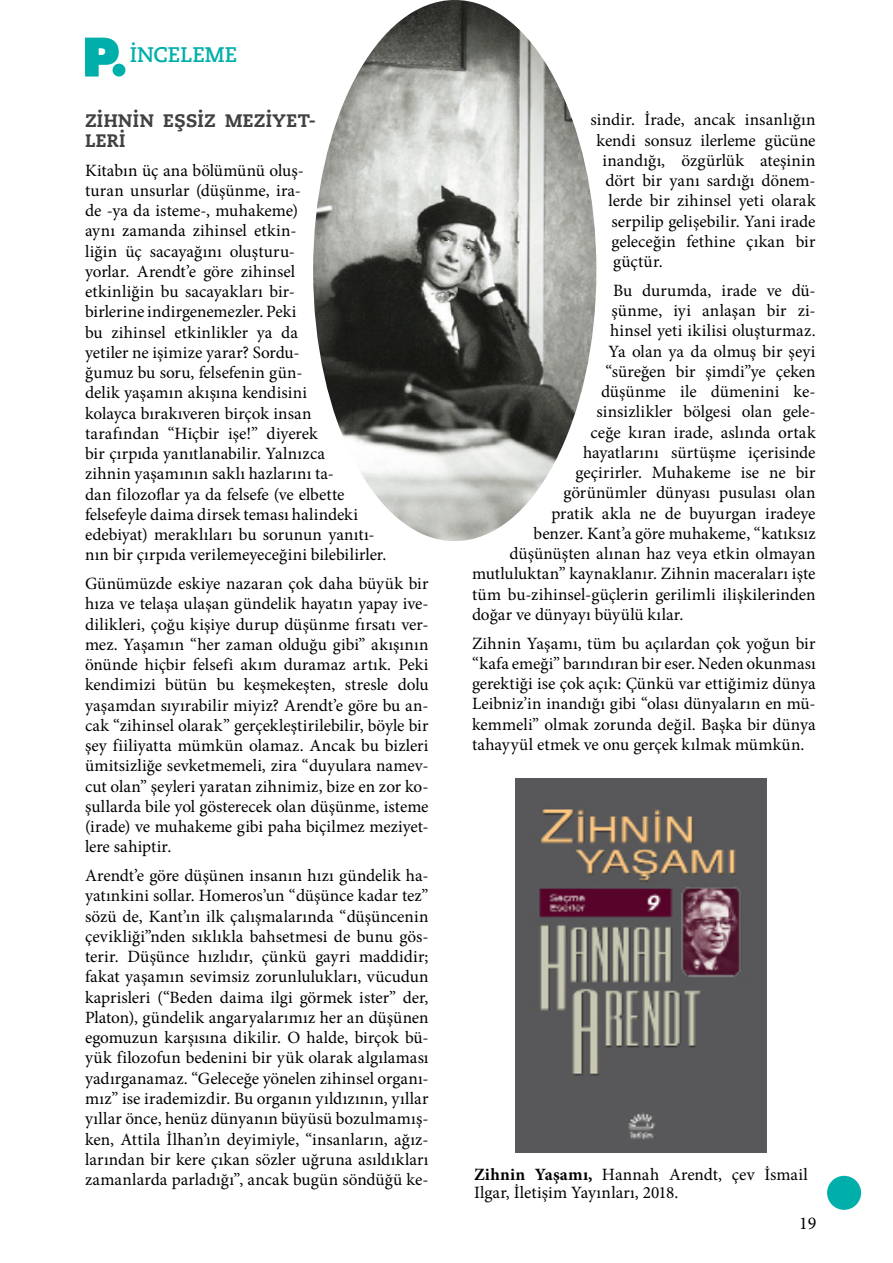
<style>
.page{position:relative;width:893px;height:1263px;background:#fff}
.page>*{position:absolute;margin:0;border:0;box-sizing:border-box;transform-origin:0 0}
.t1{font:300 21px "Caecilia LT Std";color:#00afaa}
.t2{font:700 18px/20.2px "Caecilia LT Std Roman";letter-spacing:.02em;color:#414042}
.t3{font:18px "Minion Pro";color:#000}
.t4{font:17.25px/20.2px "Minion Pro";letter-spacing:.005em;color:#000;text-align:justify}
.s1{font-weight:700}
</style>
<div class="page">
<img style="left:515px;top:778px;width:252px;height:374px">
<svg style="left:85px;top:38px;width:34px;height:39px"></svg>
<div style="left:113px;top:64px;width:12px;height:13px;background:#00afaa;border-radius:50%"></div>
<div style="left:827px;top:1176px;width:34px;height:34px;background:#00afaa;border-radius:50%"></div>
<img style="left:313px;top:0;width:283px;height:541px">
<p class="t1" style="left:130px;top:41px;width:109px">İNCELEME</p>
<p class="t2" style="left:85px;top:110px;width:232px">ZİHNİN EŞSİZ MEZİYET-<br>LERİ</p>
<p class="t4" style="left:85px;top:160px;width:303px;text-align:left">Kitabın üç ana bölümünü oluş-<br>turan unsurlar (düşünme, ira-<br>de -ya da isteme-, muhakeme)<br>aynı zamanda zihinsel etkin-<br>liğin üç sacayağını oluşturu-<br>yorlar. Arendt’e göre zihinsel<br>etkinliğin bu sacayakları bir-<br>birlerine indirgenemezler. Peki<br>bu zihinsel etkinlikler ya da<br>yetiler ne işimize yarar? Sordu-<br>ğumuz bu soru, felsefenin gün-<br>delik yaşamın akışına kendisini<br>kolayca bırakıveren birçok insan tarafından “Hiçbir işe!” diyerek<br>bir çırpıda yanıtlanabilir. Yalnızca<br>zihnin yaşamının saklı hazlarını ta-<br>dan filozoflar ya da felsefe (ve elbette felsefeyle daima dirsek teması halindeki edebiyat) meraklıları bu sorunun yanıtı&shy;nın bir çırpıda verilemeyeceğini bilebilirler.</p>
<p class="t4" style="left:85px;top:574px;width:345px">Günümüzde eskiye nazaran çok daha büyük bir hıza ve telaşa ulaşan gündelik hayatın yapay ive&shy;dilikleri, çoğu kişiye durup düşünme fırsatı ver&shy;mez. Yaşamın “her zaman olduğu gibi” akışının önünde hiçbir felsefi akım duramaz artık. Peki kendimizi bütün bu keşmekeşten, stresle dolu yaşamdan sıyırabilir miyiz? Arendt’e göre bu an&shy;cak “zihinsel olarak” gerçekleştirilebilir, böyle bir şey fiiliyatta mümkün olamaz. Ancak bu bizleri ümitsizliğe sevketmemeli, zira “duyulara namev&shy;cut olan” şeyleri yaratan zihnimiz, bize en zor ko&shy;şullarda bile yol gösterecek olan düşünme, isteme (irade) ve muhakeme gibi paha biçilmez meziyet&shy;lere sahiptir.</p>
<p class="t4" style="left:85px;top:866px;width:345px">Arendt’e göre düşünen insanın hızı gündelik ha&shy;yatınkini sollar. Homeros’un “düşünce kadar tez” sözü de, Kant’ın ilk çalışmalarında “düşüncenin çevikliği”nden sıklıkla bahsetmesi de bunu gös&shy;terir. Düşünce hızlıdır, çünkü gayri maddidir; fakat yaşamın sevimsiz zorunlulukları, vücudun kaprisleri (“Beden daima ilgi görmek ister” der, Platon), gündelik angaryalarımız her an düşünen egomuzun karşısına dikilir. O halde, birçok bü&shy;yük filozofun bedenini bir yük olarak algılaması yadırganamaz. “Geleceğe yönelen zihinsel organı&shy;mız” ise irademizdir. Bu organın yıldızının, yıllar yıllar önce, henüz dünyanın büyüsü bozulmamış&shy;ken, Attila İlhan’ın deyimiyle, “insanların, ağız&shy;larından bir kere çıkan sözler uğruna asıldıkları zamanlarda parladığı”, ancak bugün söndüğü ke-</p>
<p class="t4" style="left:591px;top:110px;width:226px">sindir. İrade, ancak insanlığın</p>
<p class="t4" style="left:597px;top:130px;width:221px">kendi sonsuz ilerleme gücüne</p>
<p class="t4" style="left:603px;top:150px;width:215px">inandığı, özgürlük ateşinin</p>
<p class="t4" style="left:606px;top:170px;width:212px">dört bir yanı sardığı dönem-</p>
<p class="t4" style="left:609px;top:191px;width:208px">lerde bir zihinsel yeti olarak</p>
<p class="t4" style="left:612px;top:211px;width:206px">serpilip gelişebilir. Yani irade</p>
<p class="t4" style="left:612px;top:231px;width:206px">geleceğin fethine çıkan bir</p>
<p class="t4" style="left:613px;top:252px;width:51px">güçtür.</p>
<p class="t4" style="left:613px;top:280px;width:204px">Bu durumda, irade ve dü-</p>
<p class="t4" style="left:612px;top:301px;width:205px">şünme, iyi anlaşan bir zi-</p>
<p class="t4" style="left:610px;top:321px;width:207px">hinsel yeti ikilisi oluşturmaz.</p>
<p class="t4" style="left:609px;top:341px;width:208px">Ya olan ya da olmuş bir şeyi</p>
<p class="t4" style="left:606px;top:361px;width:212px">“süreğen bir şimdi”ye çeken</p>
<p class="t4" style="left:601px;top:382px;width:216px">düşünme ile dümenini ke-</p>
<p class="t4" style="left:597px;top:402px;width:221px">sinsizlikler bölgesi olan gele-</p>
<p class="t4" style="left:591px;top:422px;width:226px">ceğe kıran irade, aslında ortak</p>
<p class="t4" style="left:583px;top:442px;width:234px">hayatlarını sürtüşme içerisinde</p>
<p class="t4" style="left:576px;top:463px;width:242px">geçirirler. Muhakeme ise ne bir</p>
<p class="t4" style="left:564px;top:483px;width:254px">görünümler dünyası pusulası olan</p>
<p class="t4" style="left:552px;top:503px;width:266px">pratik akla ne de buyurgan iradeye</p>
<p class="t4" style="left:534px;top:523px;width:283px">benzer. Kant’a göre muhakeme, “katıksız</p>
<p class="t4" style="left:510px;top:544px;width:307px">düşünüşten alınan haz veya etkin olmayan</p>
<p class="t4" style="left:472px;top:564px;width:345px">mutluluktan” kaynaklanır. Zihnin maceraları işte</p>
<p class="t4" style="left:472px;top:584px;width:345px">tüm bu-zihinsel-güçlerin gerilimli ilişkilerinden</p>
<p class="t4" style="left:472px;top:604px;width:213px">doğar ve dünyayı büyülü kılar.</p>
<p class="t4" style="left:472px;top:633px;width:345px">Zihnin Yaşamı, tüm bu açılardan çok yoğun bir “kafa emeği” barındıran bir eser. Neden okunması gerektiği ise çok açık: Çünkü var ettiğimiz dünya Leibniz’in inandığı gibi “olası dünyaların en mü&shy;kemmeli” olmak zorunda değil. Başka bir dünya tahayyül etmek ve onu gerçek kılmak mümkün.</p>
<p class="t4" style="left:474px;top:1165px;width:335px;line-height:18.8px"><span class="s1">Zihnin Yaşamı,</span> Hannah Arendt, çev İsmail<br>Ilgar, İletişim Yayınları, 2018.</p>
<p class="t3" style="left:799px;top:1211px;width:19px">19</p>
</div>
